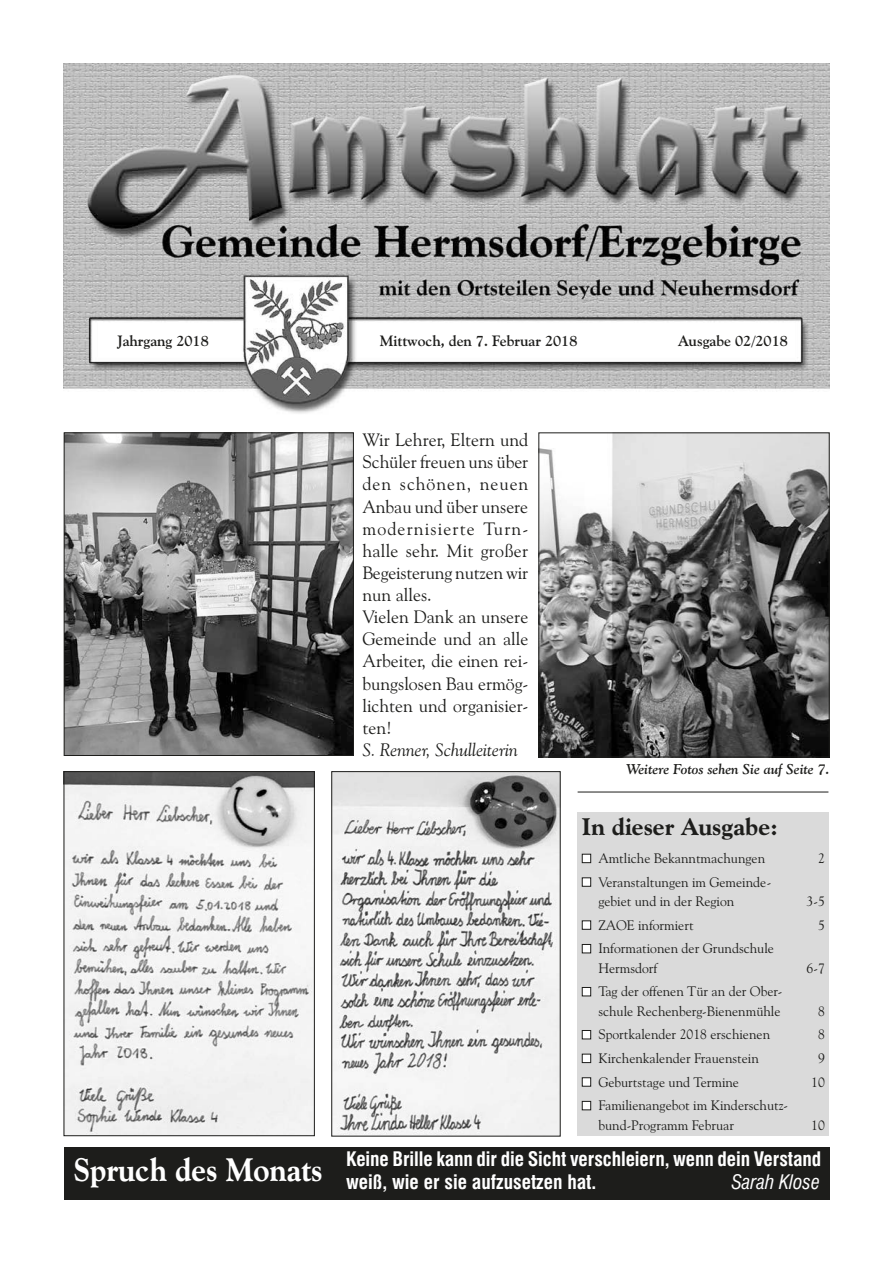
<style>
.page{position:relative;width:893px;height:1263px;background:#fff}
.page>*{position:absolute;margin:0;border:0;box-sizing:border-box;transform-origin:0 0}
.t1{font:800 24px "Goudy Old Style BT";color:#1d1d1b}
.t2{font:700 condensed 19.5px/22.5px "Swiss 721 BT";letter-spacing:-.005em;color:#fff}
.t3{font:italic condensed 19.5px "Swiss 721 BT";color:#fff}
.t4{font:18px/22px "Goudy Old Style BT";color:#1d1d1b}
.t5{font:italic 18px "Goudy Old Style BT";color:#1d1d1b}
.t6{font:700 15px "Goudy Old Style BT";color:#1d1d1b}
.t7{font:italic 700 14.25px "Goudy Old Style BT";color:#1d1d1b}
.t8{font:13.8px/19.4px "Goudy Old Style BT";color:#1d1d1b}
</style>
<div class="page">
<img style="left:64px;top:64px;width:765px;height:350px">
<div style="left:578px;top:812px;width:251px;height:324px;background:#dadada"></div>
<div style="left:582px;top:854px;width:9px;height:9px;background:#fff;border:1px solid #1d1d1b"></div>
<div style="left:582px;top:877px;width:9px;height:10px;background:#fff;border:1px solid #1d1d1b"></div>
<div style="left:582px;top:920px;width:9px;height:10px;background:#fff;border:1px solid #1d1d1b"></div>
<div style="left:582px;top:944px;width:9px;height:9px;background:#fff;border:1px solid #1d1d1b"></div>
<div style="left:582px;top:987px;width:9px;height:9px;background:#fff;border:1px solid #1d1d1b"></div>
<div style="left:582px;top:1030px;width:9px;height:9px;background:#fff;border:1px solid #1d1d1b"></div>
<div style="left:582px;top:1054px;width:9px;height:9px;background:#fff;border:1px solid #1d1d1b"></div>
<div style="left:582px;top:1077px;width:9px;height:9px;background:#fff;border:1px solid #1d1d1b"></div>
<div style="left:582px;top:1101px;width:9px;height:9px;background:#fff;border:1px solid #1d1d1b"></div>
<div style="left:64px;top:1147px;width:765px;height:52px;background:#1d1d1b"></div>
<img style="left:66px;top:434px;width:286px;height:320px">
<div style="left:64px;top:432px;width:290px;height:324px;border:1px solid #1d1d1b"></div>
<img style="left:540px;top:434px;width:288px;height:321px">
<div style="left:538px;top:432px;width:292px;height:325px;border:1px solid #1d1d1b"></div>
<img style="left:66px;top:773px;width:247px;height:361px">
<div style="left:64px;top:771px;width:251px;height:365px;border:1px solid #1d1d1b"></div>
<img style="left:334px;top:773px;width:224px;height:361px">
<hr style="left:578px;top:792px;width:250px;height:1px;background:#1d1d1b">
<p class="t6" style="left:117px;top:332px;width:93px">Jahrgang 2018</p>
<p class="t6" style="left:380px;top:332px;width:199px">Mittwoch, den 7. Februar 2018</p>
<p class="t6" style="left:678px;top:332px;width:112px">Ausgabe 02/2018</p>
<p class="t4" style="left:362px;top:429px;width:167px">Wir Lehrer, Eltern und<br>Schüler freuen uns über den schönen, neuen<br>Anbau und über unsere modernisierte Turn&shy;halle sehr. Mit großer<br>Begeisterung nutzen wir nun alles.<br>Vielen Dank an unsere<br>Gemeinde und an alle<br>Arbeiter, die einen rei&shy;bungslosen Bau ermög&shy;lichten und organisier&shy;ten!</p>
<h3 class="t5" style="left:362px;top:739px;width:157px">S. Renner, Schulleiterin</h3>
<p class="t7" style="left:626px;top:760px;width:205px">Weitere Fotos sehen Sie auf Seite 7.</p>
<h1 class="t1" style="left:582px;top:812px;width:198px">In dieser Ausgabe:</h1>
<p class="t8" style="left:598px;top:848px;width:168px">Amtliche Bekanntmachungen</p>
<p class="t8" style="left:818px;top:848px;width:8px">2</p>
<p class="t8" style="left:598px;top:872px;width:175px">Veranstaltungen im Gemeinde&shy;gebiet und in der Region</p>
<p class="t8" style="left:807px;top:891px;width:20px">3-5</p>
<p class="t8" style="left:598px;top:915px;width:97px">ZAOE informiert</p>
<p class="t8" style="left:818px;top:915px;width:8px">5</p>
<p class="t8" style="left:598px;top:939px;width:177px">Informationen der Grundschule<br>Hermsdorf</p>
<p class="t8" style="left:807px;top:958px;width:20px">6-7</p>
<p class="t8" style="left:598px;top:982px;width:185px">Tag der offenen Tür an der Ober&shy;schule Rechenberg-Bienenmühle</p>
<p class="t8" style="left:818px;top:1001px;width:8px">8</p>
<p class="t8" style="left:598px;top:1025px;width:173px">Sportkalender 2018 erschienen</p>
<p class="t8" style="left:818px;top:1025px;width:8px">8</p>
<p class="t8" style="left:598px;top:1048px;width:162px">Kirchenkalender Frauenstein</p>
<p class="t8" style="left:818px;top:1048px;width:8px">9</p>
<p class="t8" style="left:598px;top:1072px;width:142px">Geburtstage und Termine</p>
<p class="t8" style="left:811px;top:1072px;width:15px">10</p>
<p class="t8" style="left:598px;top:1095px;width:191px">Familienangebot im Kinderschutz&shy;bund-Programm Februar</p>
<p class="t8" style="left:811px;top:1115px;width:15px">10</p>
<h2 class="t2" style="left:74px;top:1148px;width:749px;text-indent:272px">Keine Brille kann dir die Sicht verschleiern, wenn dein Verstand<br><sup>Spruch</sup> <sup>des</sup> <sup>Monats</sup> weiß, wie er sie aufzusetzen hat.</h2>
<h2 class="t3" style="left:731px;top:1170px;width:90px">Sarah Klose</h2>
</div>
